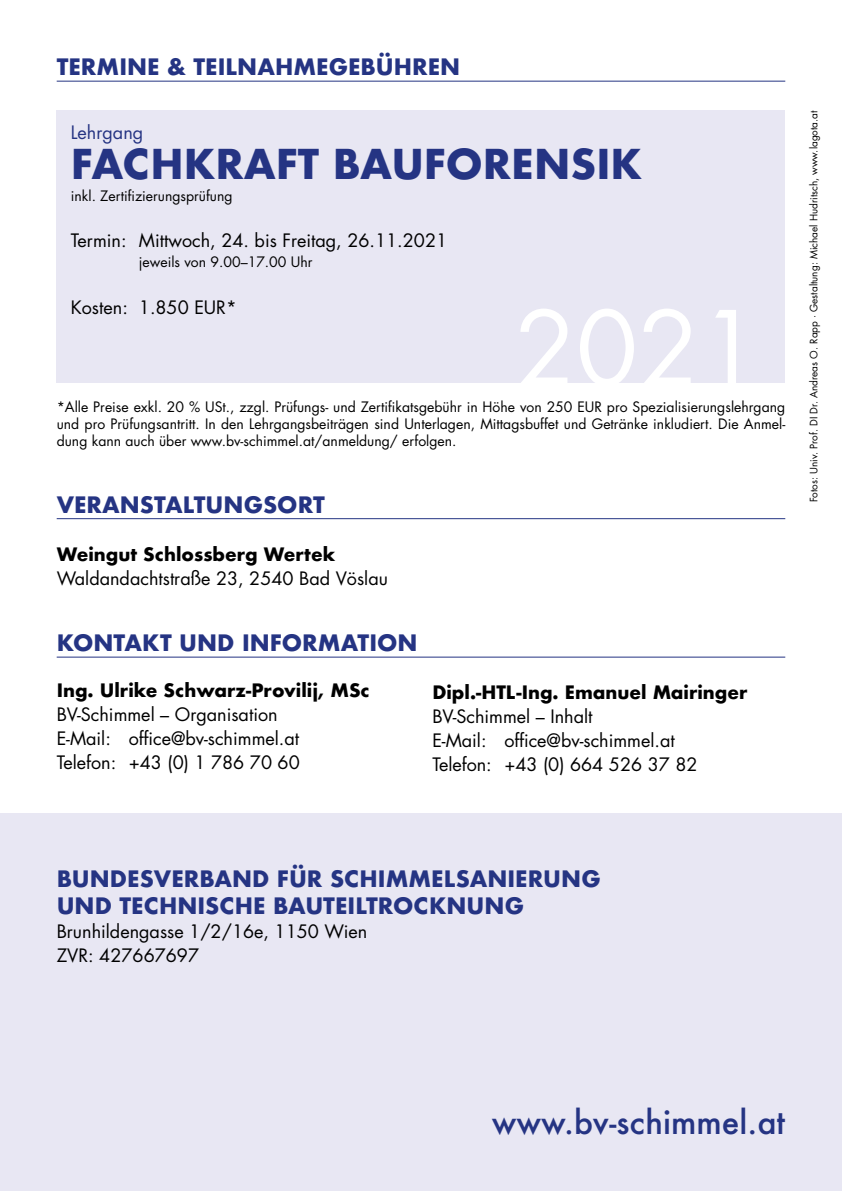
<style>
.page{position:relative;width:842px;height:1191px;background:#fff}
.page>*{position:absolute;margin:0;border:0;box-sizing:border-box;transform-origin:0 0}
.t1{font:100px "Futura";color:#fff}
.t2{font:700 40px "Futura";color:#253483}
.t3{font:500 32px "Futura";color:#253483}
.t4{font:700 22px/26.4px "Futura";color:#253483}
.t5{font:18px/24px "Futura";color:#000}
.t6{font:700 18px "Futura";color:#000}
.t7{font:18px "Futura";color:#253483}
.t8{font:14px/16.8px "Futura";color:#000;text-align:justify}
.t9{font:10px "Futura";color:#000}
</style>
<div class="page">
<div style="left:57px;top:111px;width:728px;height:272px;background:#e8e7f3"></div>
<div style="left:0;top:814px;width:842px;height:377px;background:#e8e7f3"></div>
<hr style="left:57px;top:81px;width:728px;height:1px;background:#253483">
<hr style="left:57px;top:518px;width:728px;height:1px;background:#253483">
<hr style="left:57px;top:656px;width:728px;height:1px;background:#253483">
<h3 class="t4" style="left:57px;top:53px;width:405px">TERMINE &amp; TEILNAHMEGEBÜHREN</h3>
<p class="t7" style="left:71px;top:120px;width:74px">Lehrgang</p>
<h2 class="t2" style="left:71px;top:135px;width:573px">FACHKRAFT BAUFORENSIK</h2>
<p class="t8" style="left:71px;top:187px;width:163px">inkl. Zertifizierungsprüfung</p>
<p class="t5" style="left:71px;top:228px;width:378px">Termin: Mittwoch, 24. bis Freitag, 26.11.2021</p>
<p class="t8" style="left:139px;top:253px;width:175px">jeweils von 9.00–17.00 Uhr</p>
<p class="t5" style="left:71px;top:295px;width:167px">Kosten: 1.850 EUR*</p>
<h1 class="t1" style="left:514px;top:280px;width:248px">2021</h1>
<p class="t8" style="left:57px;top:399px;width:730px">*Alle Preise exkl. 20 % USt., zzgl. Prüfungs- und Zertifikatsgebühr in Höhe von 250 EUR pro Spezialisierungslehrgang und pro Prüfungsantritt. In den Lehrgangsbeiträgen sind Unterlagen, Mittagsbuffet und Getränke inkludiert. Die Anmel&shy;dung kann auch über www.bv-schimmel.at/anmeldung/ erfolgen.</p>
<h3 class="t4" style="left:57px;top:491px;width:270px">VERANSTALTUNGSORT</h3>
<p class="t6" style="left:57px;top:541px;width:280px">Weingut Schlossberg Wertek</p>
<p class="t5" style="left:57px;top:565px;width:333px">Waldandachtstraße 23, 2540 Bad Vöslau</p>
<h3 class="t4" style="left:57px;top:629px;width:362px">KONTAKT UND INFORMATION</h3>
<p class="t6" style="left:57px;top:677px;width:314px">Ing. Ulrike Schwarz-Provilij, MSc</p>
<p class="t5" style="left:57px;top:701px;width:245px">BV-Schimmel – Organisation<br>E-Mail: office@bv-schimmel.at<br>Telefon: +43 (0) 1 786 70 60</p>
<p class="t6" style="left:432px;top:679px;width:317px">Dipl.-HTL-Ing. Emanuel Mairinger</p>
<p class="t5" style="left:432px;top:704px;width:267px">BV-Schimmel – Inhalt<br>E-Mail: office@bv-schimmel.at<br>Telefon: +43 (0) 664 526 37 82</p>
<p class="t9" style="left:807px;top:502px;width:393px;rotate:-90deg">Fotos: Univ. Prof. DI Dr. Andreas O. Rapp · Gestaltung: Michael Hudritsch, www.lagota.at</p>
<h3 class="t4" style="left:57px;top:866px;width:546px">BUNDESVERBAND FÜR SCHIMMELSANIERUNG<br>UND TECHNISCHE BAUTEILTROCKNUNG</h3>
<p class="t5" style="left:57px;top:919px;width:312px">Brunhildengasse 1/2/16e, 1150 Wien<br>ZVR: 427667697</p>
<h3 class="t3" style="left:492px;top:1100px;width:295px">www.bv-schimmel.at</h3>
</div>
